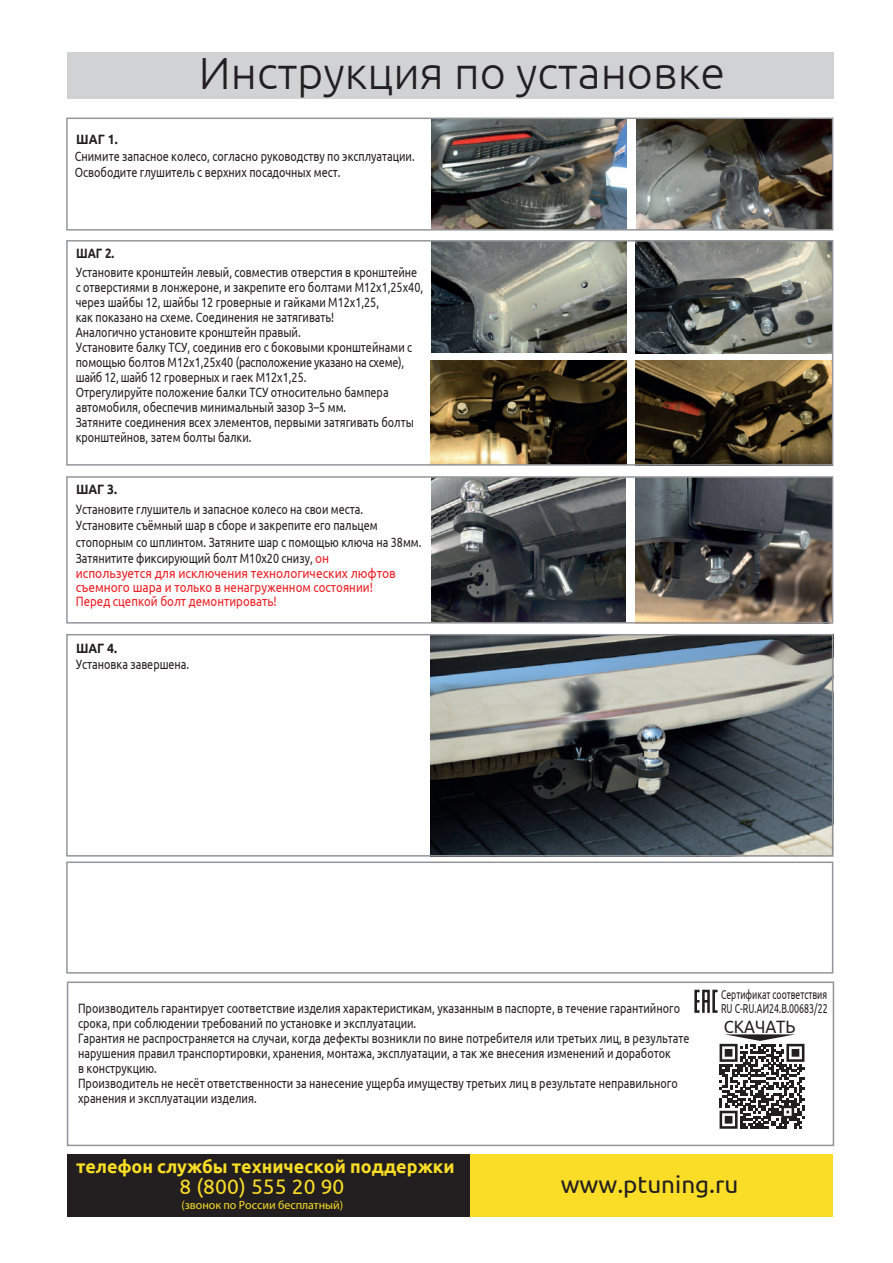
<style>
.page{position:relative;width:893px;height:1263px;background:#fff}
.page>*{position:absolute;margin:0;border:0;box-sizing:border-box;transform-origin:0 0}
.t1{font:300 45px "Ubuntu";color:#231f20}
.t2{font:24.3px "Ubuntu";color:#231f20}
.t3{font:21px "Ubuntu";letter-spacing:.005em;color:#f9dd26}
.t4{font:700 18px "Ubuntu";color:#f9dd26}
.t5{font:17.85px "Ubuntu";color:#231f20;scale:.92 1}
.t6{font:13.5px/15px "Ubuntu";color:#231f20;scale:.8 1}
.t7{font:13.5px/14.4px "Ubuntu";color:#ee1d23;scale:.89 1}
.t8{font:700 13.5px "Ubuntu";letter-spacing:-.01em;color:#231f20;scale:.91 1}
.t9{font:700 13.5px "Ubuntu";letter-spacing:-.01em;color:#231f20;scale:.85 1}
.t10{font:13.05px "Ubuntu";letter-spacing:.005em;color:#231f20;scale:.68 1}
.t11{font:12.9px "Ubuntu";color:#231f20;scale:.68 1}
.t12{font:12px "Myriad Pro";letter-spacing:-.005em;color:#f9dd26}
.s1{color:#ee1d23}
</style>
<div class="page">
<img style="left:431px;top:637px;width:399px;height:216px">
<img style="left:636px;top:361px;width:194px;height:102px">
<img style="left:431px;top:361px;width:195px;height:102px">
<img style="left:636px;top:479px;width:194px;height:142px">
<img style="left:431px;top:479px;width:194px;height:142px">
<img style="left:431px;top:121px;width:195px;height:107px">
<img style="left:636px;top:121px;width:194px;height:107px">
<img style="left:431px;top:243px;width:195px;height:110px">
<img style="left:636px;top:243px;width:194px;height:110px">
<div style="left:67px;top:53px;width:766px;height:46px;background:#d1d2d4"></div>
<div style="left:66px;top:118px;width:767px;height:113px;border:2px solid #939598"></div>
<div style="left:66px;top:476px;width:767px;height:148px;border:2px solid #939598"></div>
<div style="left:66px;top:634px;width:767px;height:222px;border:2px solid #939598"></div>
<div style="left:66px;top:240px;width:767px;height:226px;border:2px solid #939598"></div>
<div style="left:67px;top:981px;width:767px;height:165px;border:2px solid #939598"></div>
<div style="left:67px;top:1154px;width:764px;height:63px;background:#231f20"></div>
<div style="left:470px;top:1154px;width:362px;height:63px;background:#f9dd26"></div>
<div style="left:66px;top:861px;width:767px;height:112px;border:2px solid #939598"></div>
<svg style="left:720px;top:1034px;width:84px;height:95px"></svg>
<svg style="left:694px;top:990px;width:23px;height:23px"></svg>
<p class="t8" style="left:76px;top:131px;width:47px">ШАГ 1.</p>
<h1 class="t1" style="left:199px;top:46px;width:528px">Инструкция по установке</h1>
<p class="t6" style="left:75px;top:147px;width:426px;line-height:16.5px">Снимите запасное колесо, согласно руководству по эксплуатации.<br>Освободите глушитель с верхних посадочных мест.</p>
<p class="t9" style="left:76px;top:245px;width:46px">ШАГ 2.</p>
<p class="t6" style="left:76px;top:264px;width:436px">Установите кронштейн левый, совместив отверстия в кронштейне с отверстиями в лонжероне, и закрепите его болтами М12х1,25х40, через шайбы 12, шайбы 12 гроверные и гайками М12х1,25,<br>как показано на схеме. Соединения не затягивать!<br>Аналогично установите кронштейн правый.<br>Установите балку ТСУ, соединив его с боковыми кронштейнами с помощью болтов М12х1,25х40 (расположение указано на схеме), шайб 12, шайб 12 гроверных и гаек М12х1,25.<br>Отрегулируйте положение балки ТСУ относительно бампера автомобиля, обеспечив минимальный зазор 3–5 мм.<br>Затяните соединения всех элементов, первыми затягивать болты кронштейнов, затем болты балки.</p>
<p class="t8" style="left:76px;top:481px;width:46px">ШАГ 3.</p>
<p class="t6" style="left:76px;top:500px;width:434px;line-height:16.5px">Установите глушитель и запасное колесо на свои места.<br>Установите съёмный шар в сборе и закрепите его пальцем стопорным со шплинтом. Затяните шар с помощью ключа на 38мм.<br>Затянитите фиксирующий болт М10х20 снизу, <span class="s1">он</span></p>
<p class="t7" style="left:76px;top:565px;width:361px">используется для исключения технологических люфтов съемного шара и только в ненагруженном состоянии!<br>Перед сцепкой болт демонтировать!</p>
<p class="t8" style="left:76px;top:640px;width:46px">ШАГ 4.</p>
<p class="t6" style="left:76px;top:656px;width:143px">Установка завершена.</p>
<p class="t6" style="left:78px;top:1000px;width:766px">Производитель гарантирует соответствие изделия характеристикам, указанным в паспорте, в течение гарантийного срока, при соблюдении требований по установке и эксплуатации.<br>Гарантия не распространяется на случаи, когда дефекты возникли по вине потребителя или третьих лиц, в результате нарушения правил транспортировки, хранения, монтажа, эксплуатации, а так же внесения изменений и доработок<br>в конструкцию.<br>Производитель не несёт ответственности за нанесение ущерба имуществу третьих лиц в результате неправильного хранения и эксплуатации изделия.</p>
<p class="t11" style="left:721px;top:987px;width:158px">Сертификат соответствия</p>
<p class="t10" style="left:721px;top:1000px;width:158px">RU C-RU.АИ24.В.00683/22</p>
<h3 class="t5" style="left:724px;top:1016px;width:80px">СКАЧАТЬ</h3>
<h3 class="t4" style="left:76px;top:1156px;width:380px">телефон службы технической поддержки</h3>
<h3 class="t3" style="left:179px;top:1174px;width:166px">8 (800) 555 20 90</h3>
<p class="t12" style="left:181px;top:1197px;width:163px">(звонок по России бесплатный)</p>
<h2 class="t2" style="left:561px;top:1169px;width:179px">www.ptuning.ru</h2>
</div>
